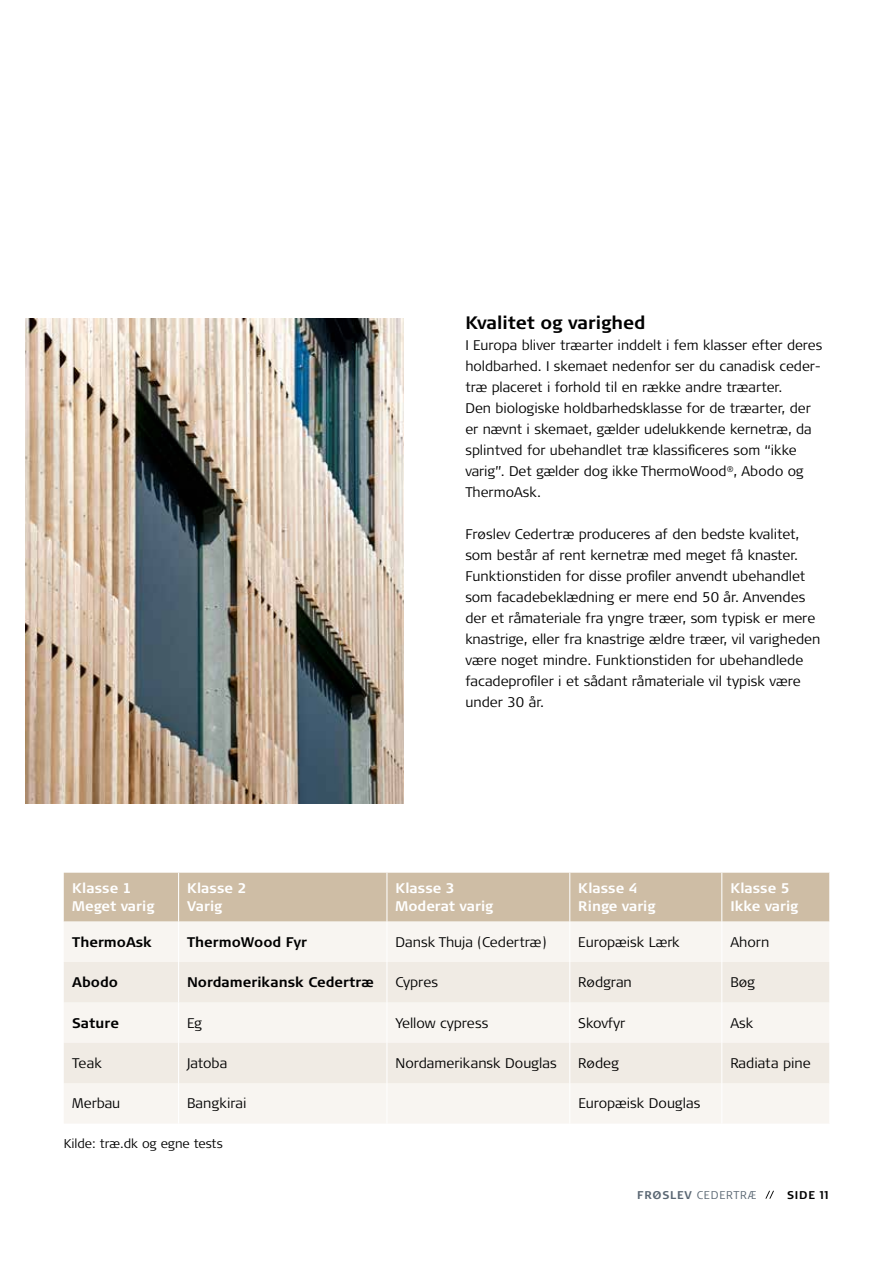
<style>
.page{position:relative;width:893px;height:1263px;background:#fff}
.page>*{position:absolute;margin:0;border:0;box-sizing:border-box;transform-origin:0 0}
.t1{font:700 18px "Signa Pro";color:#000}
.t2{font:300 13.95px/21px "Signa Pro";color:#000}
.t3{font:700 13.95px/18px "Signa Pro";color:#fff}
.t4{font:700 13.95px "Signa Pro";color:#000}
.t5{font:300 12.75px "Signa Pro";color:#000}
.t6{font:300 11.25px "Signa Pro";letter-spacing:.07em;color:#5a6773}
.t7{font:700 11.25px "Signa Pro";color:#000}
.s1{font-weight:700}
</style>
<div class="page">
<svg style="left:765px;top:1191px;width:9px;height:8px"></svg>
<img style="left:26px;top:318px;width:378px;height:486px">
<div style="left:64px;top:873px;width:765px;height:48px;background:#cebda5"></div>
<div style="left:64px;top:921px;width:765px;height:202px;background:#f8f5f1"></div>
<svg style="left:64px;top:962px;width:765px;height:121px;fill:#f0ebe4"></svg>
<hr style="left:178px;top:873px;width:1px;height:48px;background:#fff">
<hr style="left:386px;top:873px;width:1px;height:48px;background:#fff">
<hr style="left:569px;top:873px;width:1px;height:48px;background:#fff">
<hr style="left:721px;top:873px;width:1px;height:48px;background:#fff">
<hr style="left:178px;top:921px;width:1px;height:41px;background:#fff">
<hr style="left:386px;top:921px;width:1px;height:41px;background:#fff">
<hr style="left:569px;top:921px;width:1px;height:41px;background:#fff">
<hr style="left:721px;top:921px;width:1px;height:41px;background:#fff">
<hr style="left:178px;top:962px;width:1px;height:40px;background:#fff">
<hr style="left:386px;top:962px;width:1px;height:40px;background:#fff">
<hr style="left:569px;top:962px;width:1px;height:40px;background:#fff">
<hr style="left:721px;top:962px;width:1px;height:40px;background:#fff">
<hr style="left:178px;top:1002px;width:1px;height:41px;background:#fff">
<hr style="left:386px;top:1002px;width:1px;height:41px;background:#fff">
<hr style="left:569px;top:1002px;width:1px;height:41px;background:#fff">
<hr style="left:721px;top:1002px;width:1px;height:41px;background:#fff">
<hr style="left:178px;top:1043px;width:1px;height:40px;background:#fff">
<hr style="left:386px;top:1043px;width:1px;height:40px;background:#fff">
<hr style="left:569px;top:1043px;width:1px;height:40px;background:#fff">
<hr style="left:721px;top:1043px;width:1px;height:40px;background:#fff">
<hr style="left:178px;top:1083px;width:1px;height:40px;background:#fff">
<hr style="left:386px;top:1083px;width:1px;height:40px;background:#fff">
<hr style="left:569px;top:1083px;width:1px;height:40px;background:#fff">
<hr style="left:721px;top:1083px;width:1px;height:40px;background:#fff">
<p class="t1" style="left:465px;top:310px;width:182px">Kvalitet og varighed</p>
<p class="t2" style="left:465px;top:334px;width:359px">I Europa bliver træarter inddelt i fem klasser efter deres holdbarhed. I skemaet nedenfor ser du canadisk ceder&shy;træ placeret i forhold til en række andre træarter.<br>Den biologiske holdbarhedsklasse for de træarter, der er nævnt i skemaet, gælder udelukkende kernetræ, da splintved for ubehandlet træ klassificeres som “ikke varig”. Det gælder dog ikke ThermoWood<sup>®</sup>, Abodo og ThermoAsk.</p>
<p class="t2" style="left:465px;top:523px;width:356px">Frøslev Cedertræ produceres af den bedste kvalitet, som består af rent kernetræ med meget få knaster.<br>Funktionstiden for disse profiler anvendt ubehandlet som facadebeklædning er mere end 50 år. Anvendes der et råmateriale fra yngre træer, som typisk er mere knastrige, eller fra knastrige ældre træer, vil varigheden være noget mindre. Funktionstiden for ubehandlede facadeprofiler i et sådant råmateriale vil typisk være under 30 år.</p>
<p class="t3" style="left:72px;top:879px;width:84px">Klasse 1<br>Meget varig</p>
<p class="t3" style="left:187px;top:879px;width:61px">Klasse 2<br>Varig</p>
<p class="t3" style="left:395px;top:879px;width:99px">Klasse 3<br>Moderat varig</p>
<p class="t3" style="left:578px;top:879px;width:79px">Klasse 4<br>Ringe varig</p>
<p class="t3" style="left:730px;top:879px;width:70px">Klasse 5<br>Ikke varig</p>
<p class="t4" style="left:72px;top:932px;width:81px">ThermoAsk</p>
<p class="t4" style="left:187px;top:932px;width:122px">ThermoWood Fyr</p>
<p class="t2" style="left:395px;top:931px;width:153px">Dansk Thuja (Cedertræ)</p>
<p class="t2" style="left:578px;top:931px;width:103px">Europæisk Lærk</p>
<p class="t2" style="left:730px;top:931px;width:40px">Ahorn</p>
<p class="t4" style="left:72px;top:973px;width:47px">Abodo</p>
<p class="t4" style="left:187px;top:973px;width:188px">Nordamerikansk Cedertræ</p>
<p class="t2" style="left:395px;top:971px;width:44px">Cypres</p>
<p class="t2" style="left:578px;top:971px;width:55px">Rødgran</p>
<p class="t2" style="left:730px;top:971px;width:26px">Bøg</p>
<p class="t4" style="left:72px;top:1013px;width:48px">Sature</p>
<p class="t2" style="left:187px;top:1012px;width:16px">Eg</p>
<p class="t2" style="left:395px;top:1012px;width:94px">Yellow cypress</p>
<p class="t2" style="left:578px;top:1012px;width:49px">Skovfyr</p>
<p class="t2" style="left:730px;top:1012px;width:25px">Ask</p>
<p class="t2" style="left:72px;top:1052px;width:31px">Teak</p>
<p class="t2" style="left:187px;top:1052px;width:42px">Jatoba</p>
<p class="t2" style="left:395px;top:1052px;width:163px">Nordamerikansk Douglas</p>
<p class="t2" style="left:578px;top:1052px;width:42px">Rødeg</p>
<p class="t2" style="left:730px;top:1052px;width:82px">Radiata pine</p>
<p class="t2" style="left:72px;top:1092px;width:50px">Merbau</p>
<p class="t2" style="left:187px;top:1092px;width:61px">Bangkirai</p>
<p class="t2" style="left:578px;top:1092px;width:124px">Europæisk Douglas</p>
<p class="t5" style="left:64px;top:1135px;width:161px">Kilde: træ.dk og egne tests</p>
<p class="t6" style="left:637px;top:1187px;width:121px"><span class="s1">FRØSLEV</span> CEDERTRÆ</p>
<p class="t7" style="left:787px;top:1187px;width:44px">SIDE 11</p>
</div>
